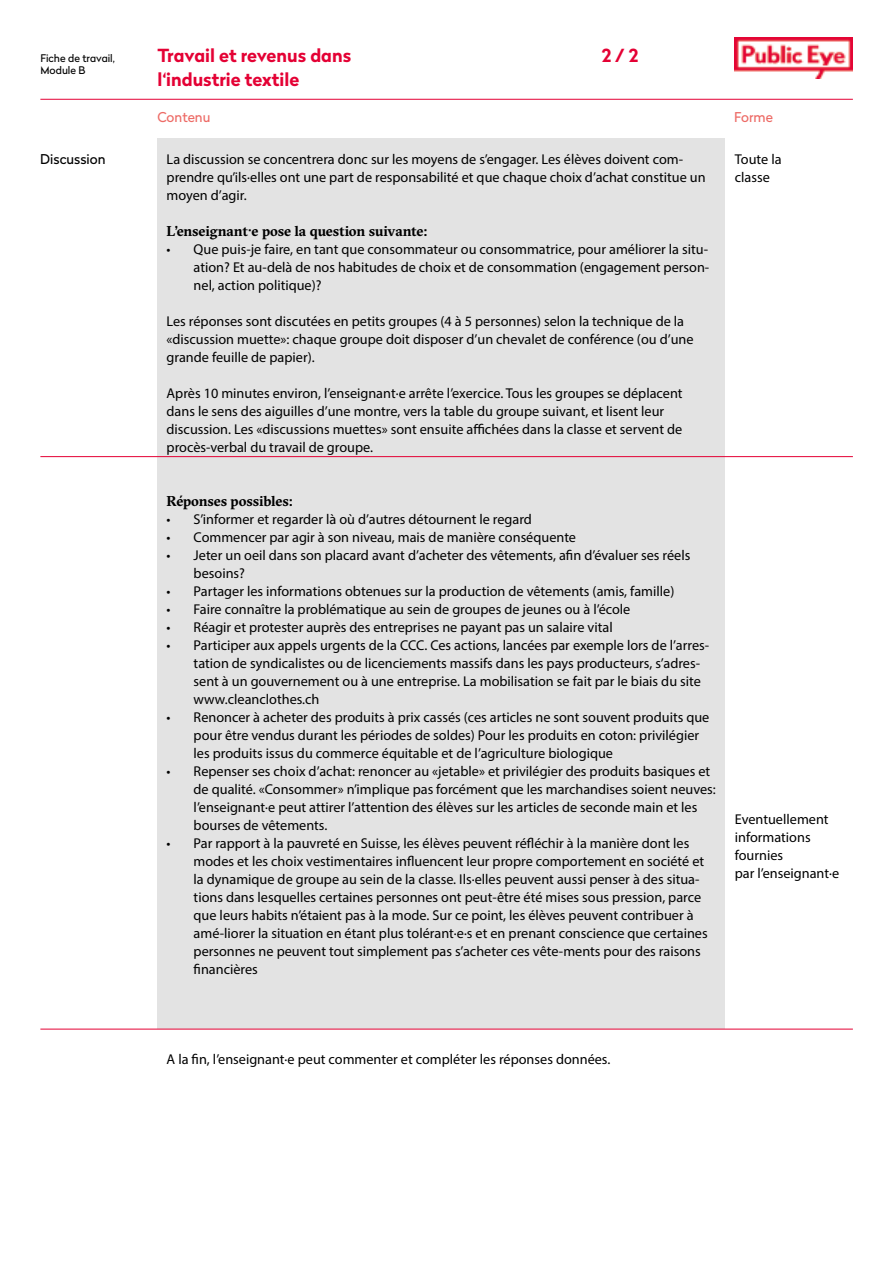
<style>
.page{position:relative;width:893px;height:1263px;background:#fff}
.page>*{position:absolute;margin:0;border:0;box-sizing:border-box;transform-origin:0 0}
.t1{font:700 18px/24px "Radikal";color:#e40134}
.t2{font:14.25px/18px "Myriad Pro";color:#000}
.t3{font:700 14.25px "GT Sectra";letter-spacing:-.005em;color:#000}
.t4{font:13.5px "Radikal";color:#ed6b66}
.t5{font:13.5px "Radikal";color:#000}
.t6{font:10.5px "Radikal";color:#000}
</style>
<div class="page">
<img style="left:735px;top:37px;width:118px;height:42px">
<div style="left:157px;top:138px;width:568px;height:891px;background:#e3e3e3"></div>
<hr style="left:40px;top:99px;width:813px;height:1px;background:#e40134">
<hr style="left:40px;top:456px;width:813px;height:1px;background:#e40134">
<hr style="left:40px;top:1029px;width:813px;height:1px;background:#e40134">
<p class="t1" style="left:157px;top:43px;width:195px">Travail et revenus dans l‘industrie textile</p>
<p class="t4" style="left:157px;top:108px;width:54px">Contenu</p>
<p class="t4" style="left:734px;top:108px;width:40px">Forme</p>
<p class="t2" style="left:735px;top:150px;width:48px">Toute la classe</p>
<p class="t6" style="left:40px;top:51px;width:76px">Fiche de travail,</p>
<p class="t1" style="left:602px;top:43px;width:38px">2 / 2</p>
<p class="t6" style="left:40px;top:63px;width:47px">Module B</p>
<p class="t5" style="left:40px;top:150px;width:67px">Discussion</p>
<p class="t2" style="left:167px;top:150px;width:541px">La discussion se concentrera donc sur les moyens de s’engager. Les élèves doivent com&shy;prendre qu’ils·elles ont une part de responsabilité et que chaque choix d’achat constitue un moyen d’agir.</p>
<p class="t3" style="left:167px;top:222px;width:262px">L’enseignant·e pose la question suivante:</p>
<p class="t2" style="left:194px;top:240px;width:517px;text-align:justify;text-indent:-27px">• Que puis-je faire, en tant que consommateur ou consommatrice, pour améliorer la situ&shy;ation? Et au-delà de nos habitudes de choix et de consommation (engagement person&shy;nel, action politique)?</p>
<p class="t2" style="left:167px;top:312px;width:529px">Les réponses sont discutées en petits groupes (4 à 5 personnes) selon la technique de la «discussion muette»: chaque groupe doit disposer d’un chevalet de conférence (ou d’une grande feuille de papier).</p>
<p class="t2" style="left:167px;top:384px;width:517px">Après 10 minutes environ, l’enseignant·e arrête l’exercice. Tous les groupes se déplacent dans le sens des aiguilles d’une montre, vers la table du groupe suivant, et lisent leur discussion. Les «discussions muettes» sont ensuite affichées dans la classe et servent de procès-verbal du travail de groupe.</p>
<p class="t3" style="left:167px;top:492px;width:128px">Réponses possibles:</p>
<p class="t2" style="left:167px;top:510px;width:367px">• S’informer et regarder là où d’autres détournent le regard</p>
<p class="t2" style="left:167px;top:528px;width:411px">• Commencer par agir à son niveau, mais de manière conséquente</p>
<p class="t2" style="left:194px;top:546px;width:498px;text-indent:-27px">• Jeter un oeil dans son placard avant d’acheter des vêtements, afin d’évaluer ses réels besoins?</p>
<p class="t2" style="left:167px;top:582px;width:509px">• Partager les informations obtenues sur la production de vêtements (amis, famille)</p>
<p class="t2" style="left:167px;top:600px;width:465px">• Faire connaître la problématique au sein de groupes de jeunes ou à l’école</p>
<p class="t2" style="left:167px;top:618px;width:448px">• Réagir et protester auprès des entreprises ne payant pas un salaire vital</p>
<p class="t2" style="left:194px;top:636px;width:517px;text-indent:-27px">• Participer aux appels urgents de la CCC. Ces actions, lancées par exemple lors de l’arres&shy;tation de syndicalistes ou de licenciements massifs dans les pays producteurs, s’adres&shy;sent à un gouvernement ou à une entreprise. La mobilisation se fait par le biais du site www.cleanclothes.ch</p>
<p class="t2" style="left:194px;top:708px;width:517px;text-indent:-27px">• Renoncer à acheter des produits à prix cassés (ces articles ne sont souvent produits que pour être vendus durant les périodes de soldes) Pour les produits en coton: privilégier les produits issus du commerce équitable et de l’agriculture biologique</p>
<p class="t2" style="left:194px;top:762px;width:524px;text-indent:-27px">• Repenser ses choix d’achat: renoncer au «jetable» et privilégier des produits basiques et de qualité. «Consommer» n’implique pas forcément que les marchandises soient neuves: l’enseignant·e peut attirer l’attention des élèves sur les articles de seconde main et les bourses de vêtements.</p>
<p class="t2" style="left:194px;top:834px;width:516px;text-indent:-27px">• Par rapport à la pauvreté en Suisse, les élèves peuvent réfléchir à la manière dont les modes et les choix vestimentaires influencent leur propre comportement en société et la dynamique de groupe au sein de la classe. Ils·elles peuvent aussi penser à des situa&shy;tions dans lesquelles certaines personnes ont peut-être été mises sous pression, parce que leurs habits n’étaient pas à la mode. Sur ce point, les élèves peuvent contribuer à amé-liorer la situation en étant plus tolérant·e·s et en prenant conscience que certaines personnes ne peuvent tout simplement pas s’acheter ces vête-ments pour des raisons financières</p>
<p class="t2" style="left:735px;top:810px;width:106px">Eventuellement informations fournies<br>par l’enseignant·e</p>
<p class="t2" style="left:167px;top:1050px;width:445px">A la fin, l’enseignant·e peut commenter et compléter les réponses données.</p>
</div>
